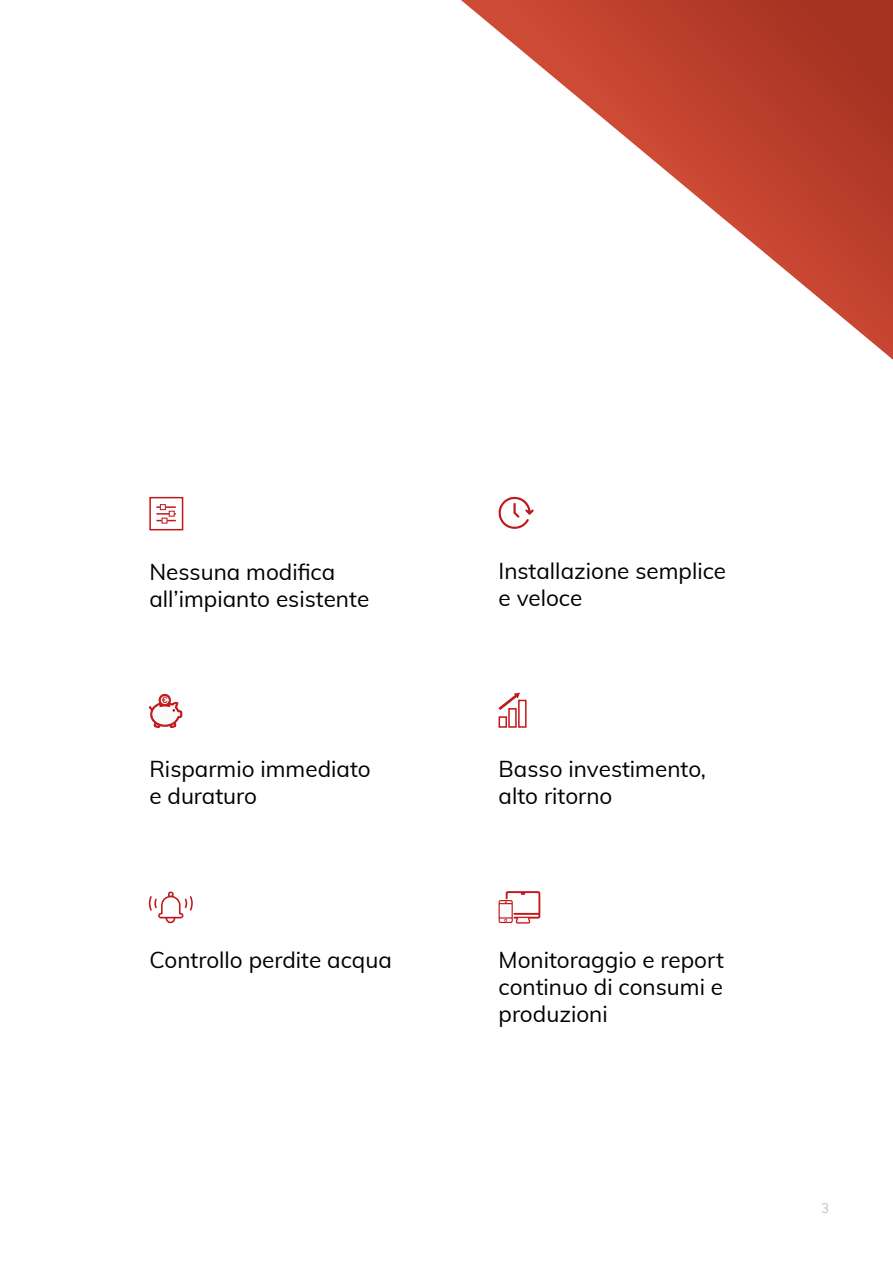
<style>
.page{position:relative;width:893px;height:1263px;background:#fff}
.page>*{position:absolute;margin:0;border:0;box-sizing:border-box;transform-origin:0 0}
.t1{font:22.5px/27px "Muli";color:#000}
.t2{font:300 13.5px "Muli";color:#b3b2b2}
.t3{font:500 9.45px "Franklin Gothic";color:#c11718}
</style>
<div class="page">
<svg style="left:149px;top:496px;width:35px;height:35px"></svg>
<svg style="left:498px;top:692px;width:29px;height:36px"></svg>
<svg style="left:149px;top:693px;width:33px;height:35px"></svg>
<svg style="left:498px;top:497px;width:36px;height:32px"></svg>
<svg style="left:499px;top:891px;width:41px;height:32px"></svg>
<svg style="left:149px;top:891px;width:44px;height:32px"></svg>
<svg style="left:461px;top:0;width:432px;height:360px"></svg>
<p class="t1" style="left:149px;top:557px;width:221px">Nessuna modifica all’impianto esistente</p>
<p class="t3" style="left:162px;top:694px;width:7px">€</p>
<p class="t1" style="left:149px;top:754px;width:223px">Risparmio immediato e duraturo</p>
<p class="t1" style="left:499px;top:556px;width:229px">Installazione semplice e veloce</p>
<p class="t1" style="left:499px;top:754px;width:209px">Basso investimento, alto ritorno</p>
<p class="t1" style="left:149px;top:945px;width:244px">Controllo perdite acqua</p>
<p class="t1" style="left:499px;top:945px;width:227px;text-align:justify">Monitoraggio e report continuo di consumi e produzioni</p>
<p class="t2" style="left:821px;top:1198px;width:10px">3</p>
</div>
